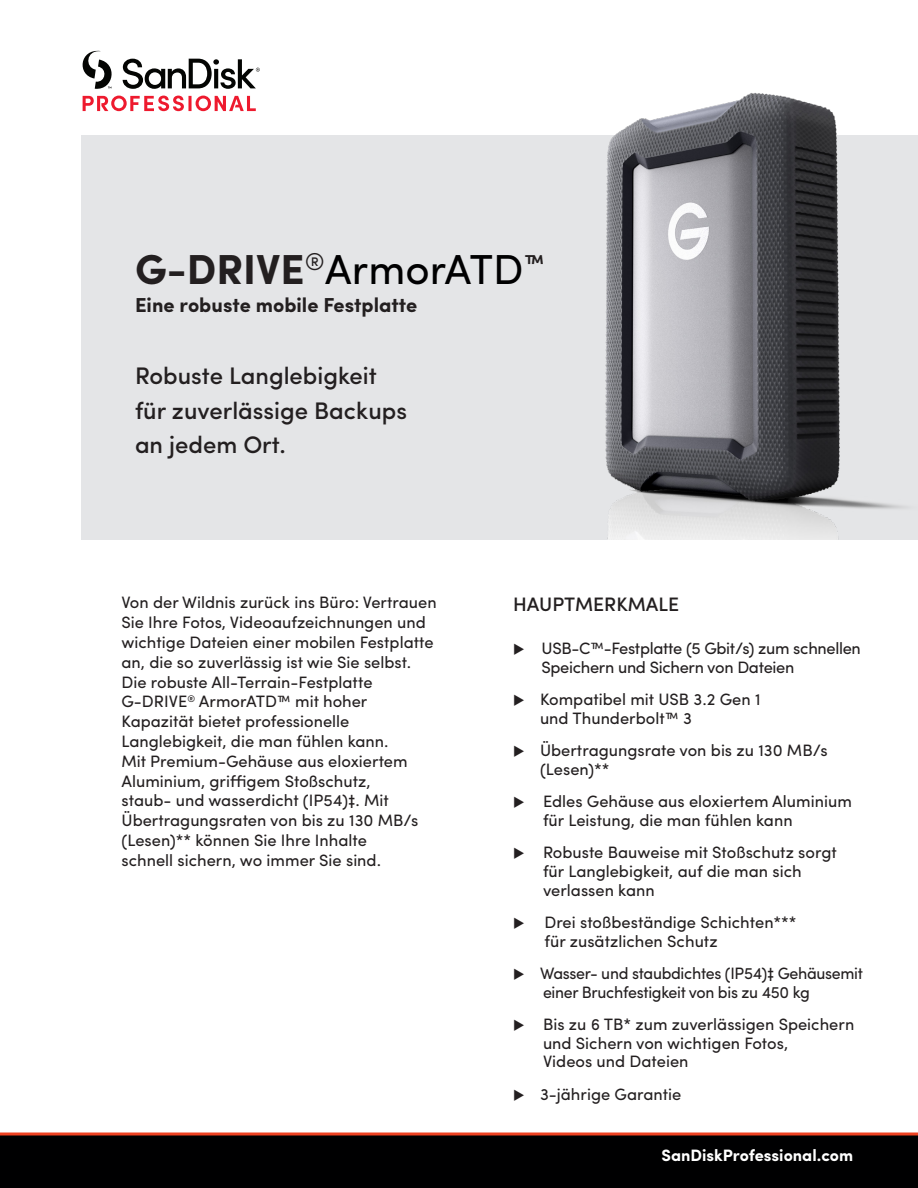
<style>
.page{position:relative;width:918px;height:1188px;background:#fff}
.page>*{position:absolute;margin:0;border:0;box-sizing:border-box;transform-origin:0 0}
.t1{font:42px "Sofia Pro";color:#000001}
.t2{font:500 24px/34.5px "Sofia Pro";color:#231f20}
.t3{font:700 20.25px "Sofia Pro";color:#231f20}
.t4{font:500 19.5px "Sofia Pro";color:#231f20}
.t5{font:16.5px/19.8px "Sofia Pro";color:#231f20}
.t6{font:16.5px/18.8px "Sofia Pro";letter-spacing:-.02em;color:#231f20}
.t7{font:700 16.5px "Sofia Pro";color:#fff}
.s1{font-weight:700;color:#231f20}
</style>
<div class="page">
<div style="left:81px;top:135px;width:836px;height:405px;background:#e4e5e7"></div>
<svg style="left:83px;top:51px;width:177px;height:38px"></svg>
<svg style="left:188px;top:96px;width:4px;height:15px"></svg>
<svg style="left:83px;top:96px;width:101px;height:15px"></svg>
<svg style="left:196px;top:96px;width:60px;height:15px"></svg>
<svg style="left:0;top:1132px;width:918px;height:56px;background:#0f0505"></svg>
<img style="left:605px;top:93px;width:313px;height:447px">
<p class="t1" style="left:135px;top:238px;width:411px"><span class="s1">G-DRIVE</span><sup>®</sup>ArmorATD<sup>™</sup></p>
<p class="t3" style="left:135px;top:290px;width:284px">Eine robuste mobile Festplatte</p>
<p class="t2" style="left:135px;top:357px;width:274px">Robuste Langlebigkeit für zuverlässige Backups an jedem Ort.</p>
<p class="t5" style="left:122px;top:592px;width:317px">Von der Wildnis zurück ins Büro: Vertrauen Sie Ihre Fotos, Videoaufzeichnungen und wichtige Dateien einer mobilen Festplatte an, die so zuverlässig ist wie Sie selbst.<br>Die robuste All-Terrain-Festplatte G-DRIVE<sup>®</sup> ArmorATD™ mit hoher Kapazität bietet professionelle Langlebigkeit, die man fühlen kann.<br>Mit Premium-Gehäuse aus eloxiertem Aluminium, griffigem Stoßschutz,<br>staub- und wasserdicht (IP54)‡. Mit Übertragungsraten von bis zu 130 MB/s (Lesen)** können Sie Ihre Inhalte<br>schnell sichern, wo immer Sie sind.</p>
<p class="t4" style="left:513px;top:589px;width:168px">HAUPTMERKMALE</p>
<p class="t6" style="left:542px;top:638px;width:321px;text-indent:-28px">◆ USB-C™-Festplatte (5 Gbit/s) zum schnellen<br>Speichern und Sichern von Dateien</p>
<p class="t5" style="left:540px;top:689px;width:222px;line-height:18.8px;text-indent:-27px">◆ Kompatibel mit USB 3.2 Gen 1 und Thunderbolt™ 3</p>
<p class="t5" style="left:540px;top:740px;width:289px;line-height:18.8px;text-indent:-27px">◆ Übertragungsrate von bis zu 130 MB/s (Lesen)**</p>
<p class="t5" style="left:543px;top:791px;width:310px;line-height:18.8px;text-indent:-30px">◆ Edles Gehäuse aus eloxiertem Aluminium für Leistung, die man fühlen kann</p>
<p class="t5" style="left:543px;top:842px;width:295px;line-height:18.8px;text-indent:-30px">◆ Robuste Bauweise mit Stoßschutz sorgt für Langlebigkeit, auf die man sich verlassen kann</p>
<p class="t5" style="left:544px;top:912px;width:254px;line-height:18.8px;text-indent:-32px">◆ Drei stoßbeständige Schichten*** für zusätzlichen Schutz</p>
<p class="t6" style="left:543px;top:963px;width:322px;text-indent:-30px">◆ Wasser- und staubdichtes (IP54)‡ Gehäusemit einer Bruchfestigkeit von bis zu 450 kg</p>
<p class="t5" style="left:543px;top:1014px;width:313px;line-height:18.8px;text-indent:-30px">◆ Bis zu 6 TB* zum zuverlässigen Speichern und Sichern von wichtigen Fotos,<br>Videos und Dateien</p>
<p class="t5" style="left:513px;top:1083px;width:170px">◆ 3-jährige Garantie</p>
<p class="t7" style="left:662px;top:1143px;width:193px">SanDiskProfessional.com</p>
</div>
